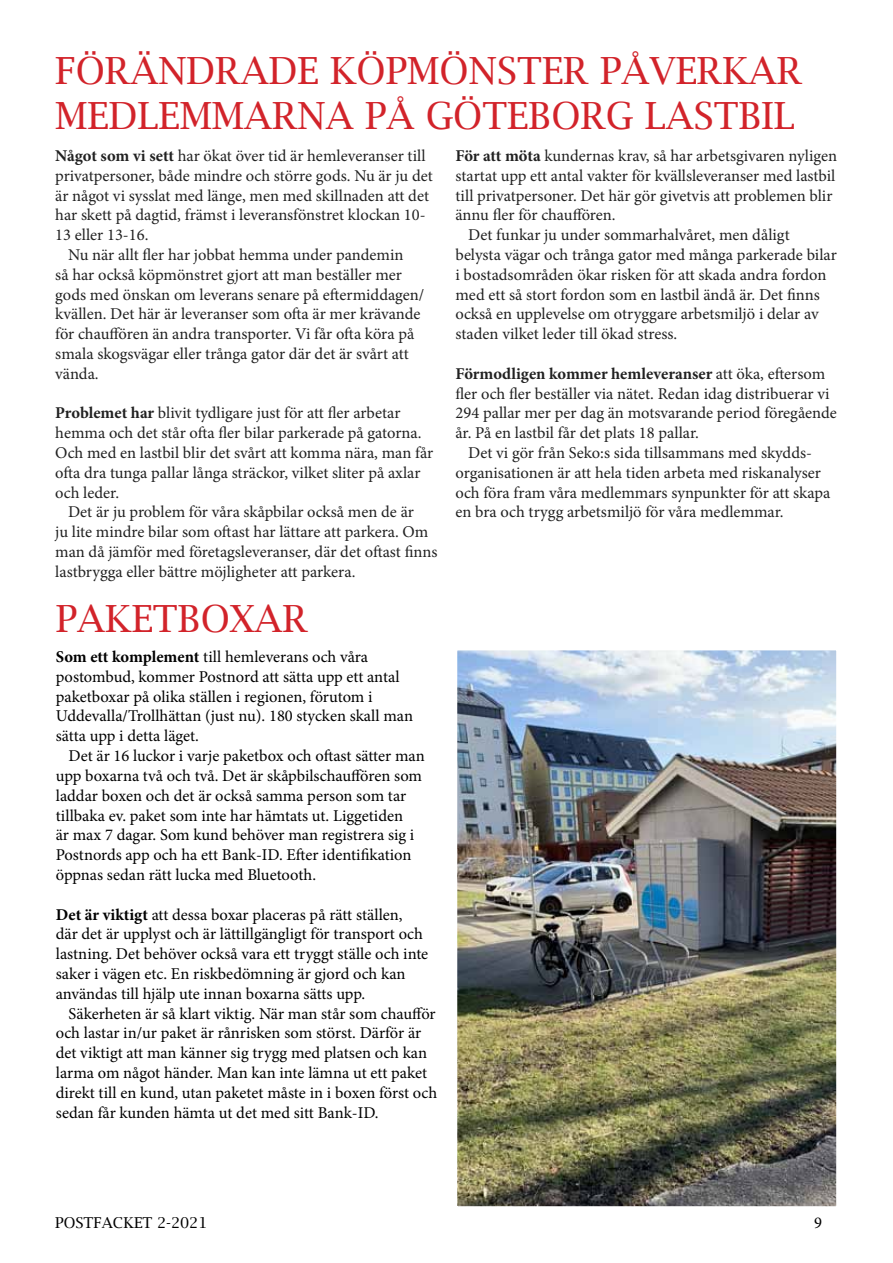
<style>
.page{position:relative;width:893px;height:1263px;background:#fff}
.page>*{position:absolute;margin:0;border:0;box-sizing:border-box;transform-origin:0 0}
.t1{font:37.5px/45px "Lucida Bright";color:#d2232a}
.t2{font:16.5px/19.8px "Minion Pro";color:#212121}
.t3{font:16.5px/19.8px "Minion Pro";color:#000}
.t4{font:700 16.5px "Minion Pro";color:#212121}
.t5{font:15px "Lucida Bright";color:#000}
.s1{font-weight:700}
.s2{font-weight:400}
</style>
<div class="page">
<img style="left:459px;top:652px;width:376px;height:553px">
<div style="left:456px;top:649px;width:382px;height:559px;border:2px solid #fff"></div>
<h1 class="t1" style="left:55px;top:48px;width:749px">FÖRÄNDRADE KÖPMÖNSTER PÅVERKAR<br>MEDLEMMARNA PÅ GÖTEBORG LASTBIL</h1>
<p class="t2" style="left:55px;top:146px;width:372px"><span class="s1">Något som vi sett</span> har ökat över tid är hemleveranser till</p>
<p class="t2" style="left:55px;top:166px;width:379px">privatpersoner, både mindre och större gods. Nu är ju det</p>
<p class="t2" style="left:55px;top:185px;width:375px">är något vi sysslat med länge, men med skillnaden att det</p>
<p class="t2" style="left:55px;top:205px;width:372px">har skett på dagtid, främst i leveransfönstret klockan 10-</p>
<p class="t2" style="left:55px;top:225px;width:95px">13 eller 13-16.</p>
<p class="t2" style="left:68px;top:245px;width:337px">Nu när allt fler har jobbat hemma under pandemin</p>
<p class="t2" style="left:55px;top:265px;width:348px">så har också köpmönstret gjort att man beställer mer</p>
<p class="t2" style="left:55px;top:284px;width:371px">gods med önskan om leverans senare på eftermiddagen/</p>
<p class="t2" style="left:55px;top:304px;width:367px">kvällen. Det här är leveranser som ofta är mer krävande</p>
<p class="t2" style="left:55px;top:324px;width:361px">för chauffören än andra transporter. Vi får ofta köra på</p>
<p class="t2" style="left:55px;top:344px;width:355px">smala skogsvägar eller trånga gator där det är svårt att</p>
<p class="t2" style="left:55px;top:364px;width:45px">vända.</p>
<p class="t2" style="left:55px;top:403px;width:379px"><span class="s1">Problemet har</span> blivit tydligare just för att fler arbetar hemma och det står ofta fler bilar parkerade på gatorna.<br>Och med en lastbil blir det svårt att komma nära, man får ofta dra tunga pallar långa sträckor, vilket sliter på axlar och leder.</p>
<p class="t2" style="left:55px;top:502px;width:384px;text-indent:13px">Det är ju problem för våra skåpbilar också men de är<br>ju lite mindre bilar som oftast har lättare att parkera. Om man då jämför med företagsleveranser, där det oftast finns lastbrygga eller bättre möjligheter att parkera.</p>
<h1 class="t1" style="left:56px;top:596px;width:253px">PAKETBOXAR</h1>
<p class="t3" style="left:56px;top:647px;width:359px"><span class="s1">Som ett komplement</span> till hemleverans och våra postombud, kommer Postnord att sätta upp ett antal paketboxar på olika ställen i regionen, förutom i Uddevalla/Trollhättan (just nu). 180 stycken skall man sätta upp i detta läget.</p>
<p class="t3" style="left:56px;top:746px;width:370px;text-indent:13px">Det är 16 luckor i varje paketbox och oftast sätter man upp boxarna två och två. Det är skåpbilschauffören som laddar boxen och det är också samma person som tar tillbaka ev. paket som inte har hämtats ut. Liggetiden<br>är max 7 dagar. Som kund behöver man registrera sig i Postnords app och ha ett Bank-ID. Efter identifikation öppnas sedan rätt lucka med Bluetooth.</p>
<p class="t3" style="left:56px;top:904px;width:374px"><span class="s1">Det är viktigt</span> att dessa boxar placeras på rätt ställen, där det är upplyst och är lättillgängligt för transport och lastning. Det behöver också vara ett tryggt ställe och inte saker i vägen etc. En riskbedömning är gjord och kan användas till hjälp ute innan boxarna sätts upp.</p>
<p class="t3" style="left:56px;top:1003px;width:383px;text-indent:13px">Säkerheten är så klart viktig. När man står som chaufför och lastar in/ur paket är rånrisken som störst. Därför är det viktigt att man känner sig trygg med platsen och kan larma om något händer. Man kan inte lämna ut ett paket direkt till en kund, utan paketet måste in i boxen först och sedan får kunden hämta ut det med sitt Bank-ID.</p>
<p class="t2" style="left:455px;top:146px;width:383px"><span class="s1">För att möta</span> kundernas krav, så har arbetsgivaren nyligen</p>
<p class="t2" style="left:455px;top:166px;width:381px">startat upp ett antal vakter för kvällsleveranser med lastbil</p>
<p class="t2" style="left:455px;top:185px;width:378px">till privatpersoner. Det här gör givetvis att problemen blir</p>
<p class="t2" style="left:455px;top:205px;width:162px">ännu fler för chauffören.</p>
<p class="t2" style="left:468px;top:225px;width:323px">Det funkar ju under sommarhalvåret, men dåligt</p>
<p class="t2" style="left:455px;top:245px;width:383px">belysta vägar och trånga gator med många parkerade bilar</p>
<p class="t2" style="left:455px;top:265px;width:373px">i bostadsområden ökar risken för att skada andra fordon</p>
<p class="t2" style="left:455px;top:284px;width:366px">med ett så stort fordon som en lastbil ändå är. Det finns</p>
<p class="t2" style="left:455px;top:304px;width:365px">också en upplevelse om otryggare arbetsmiljö i delar av</p>
<p class="t2" style="left:455px;top:324px;width:223px">staden vilket leder till ökad stress.</p>
<p class="t4" style="left:455px;top:362px;width:371px">Förmodligen kommer hemleveranser <span class="s2">att öka, eftersom</span></p>
<p class="t2" style="left:455px;top:383px;width:375px">fler och fler beställer via nätet. Redan idag distribuerar vi</p>
<p class="t2" style="left:455px;top:403px;width:383px">294 pallar mer per dag än motsvarande period föregående</p>
<p class="t2" style="left:455px;top:423px;width:245px">år. På en lastbil får det plats 18 pallar.</p>
<p class="t2" style="left:468px;top:443px;width:345px">Det vi gör från Seko:s sida tillsammans med skydds-</p>
<p class="t2" style="left:455px;top:463px;width:367px">organisationen är att hela tiden arbeta med riskanalyser</p>
<p class="t2" style="left:455px;top:482px;width:376px">och föra fram våra medlemmars synpunkter för att skapa</p>
<p class="t2" style="left:455px;top:502px;width:330px">en bra och trygg arbetsmiljö för våra medlemmar.</p>
<p class="t5" style="left:55px;top:1214px;width:154px">POSTFACKET 2-2021</p>
<p class="t3" style="left:814px;top:1213px;width:9px">9</p>
</div>
